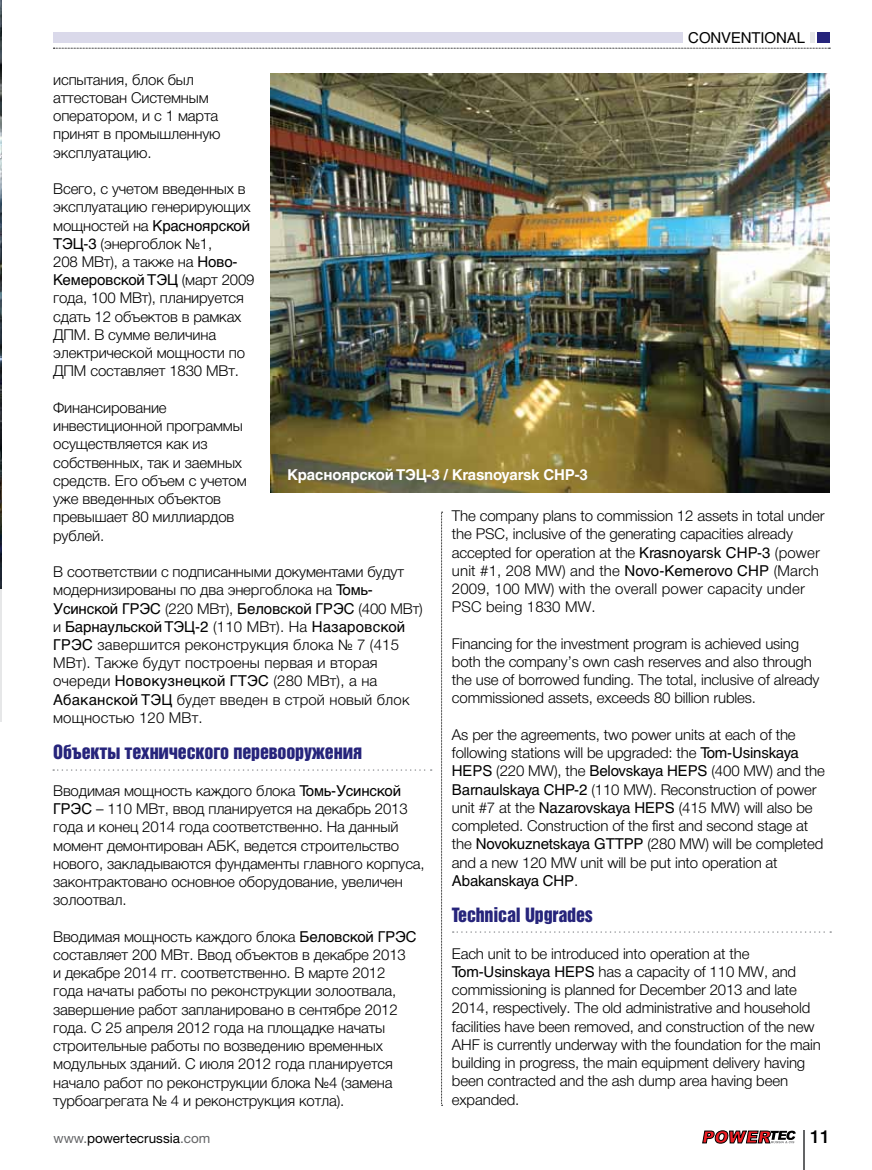
<style>
.page{position:relative;width:872px;height:1170px;background:#fff}
.page>*{position:absolute;margin:0;border:0;box-sizing:border-box;transform-origin:0 0}
.t1{font:18px "Helvetica Inserat LTCYR";letter-spacing:-.01em;color:#26247b}
.t2{font:500 18px "Helvetica Neue";color:#000}
.t3{font:300 15px/18.3px "Helvetica Neue LTCYR";letter-spacing:-.01em;color:#000}
.t4{font:300 15px/18.1px "Helvetica Neue LTCYR";letter-spacing:.01em;color:#000}
.t5{font:15px/18.1px "Helvetica Cyr Upright";letter-spacing:-.01em;color:#000}
.t6{font:700 15px "Helvetica Cyr";letter-spacing:-.01em;color:#fff}
.t7{font:13.5px "Helvetica Neue";color:#000}
.s1{font-family:"Helvetica Neue LTCYR";font-weight:300}
.s2{font-family:"Helvetica Cyr Upright";font-weight:400}
.s3{color:#636466}
</style>
<div class="page">
<img style="left:0;top:0;width:2px;height:589px">
<hr style="left:802px;top:1130px;width:2px;height:39px;background:#636466">
<svg style="left:441px;top:512px;width:1px;height:593px"></svg>
<svg style="left:53px;top:48px;width:777px;height:1px"></svg>
<div style="left:53px;top:32px;width:630px;height:11px;background:#dad9ea"></div>
<hr style="left:810px;top:32px;width:4px;height:11px;background:#e6e7e8">
<div style="left:817px;top:32px;width:12px;height:11px;background:#26247b"></div>
<svg style="left:702px;top:1130px;width:93px;height:13px"></svg>
<img style="left:271px;top:73px;width:558px;height:419px">
<svg style="left:53px;top:769px;width:379px;height:1px"></svg>
<svg style="left:453px;top:931px;width:378px;height:1px"></svg>
<hr style="left:0;top:589px;width:2px;height:132px;background:#e6e7e8">
<p class="t5" style="left:688px;top:28px;width:118px">CONVENTIONAL</p>
<p class="t3" style="left:53px;top:70px;width:169px">испытания, блок был аттестован Системным оператором, и с 1 марта принят в промышленную эксплуатацию.</p>
<p class="t3" style="left:53px;top:180px;width:199px">Всего, с учетом введенных в эксплуатацию генерирующих</p>
<p class="t5" style="left:53px;top:216px;width:198px"><span class="s1">мощностей на</span> Красноярской</p>
<p class="t3" style="left:53px;top:234px;width:186px"><span class="s2">ТЭЦ-3</span> (энергоблок №1,<br>208 МВт), а также на <span class="s2">Ново-</span></p>
<p class="t5" style="left:53px;top:271px;width:203px">Кемеровской ТЭЦ <span class="s1">(март 2009</span></p>
<p class="t3" style="left:53px;top:289px;width:193px">года, 100 МВт), планируется сдать 12 объектов в рамках<br>ДПМ. В сумме величина электрической мощности по<br>ДПМ составляет 1830 МВт.</p>
<p class="t3" style="left:53px;top:398px;width:195px">Финансирование инвестиционной программы осуществляется как из собственных, так и заемных средств. Его объем с учетом уже введенных объектов превышает 80 миллиардов рублей.</p>
<p class="t3" style="left:53px;top:562px;width:352px">В соответствии с подписанными документами будут модернизированы по два энергоблока на <span class="s2">Томь-</span></p>
<p class="t5" style="left:53px;top:599px;width:371px">Усинской ГРЭС <span class="s1">(220 МВт),</span> Беловской ГРЭС <span class="s1">(400 МВт) и</span> Барнаульской ТЭЦ-2 <span class="s1">(110 МВт). На</span> Назаровской</p>
<p class="t4" style="left:53px;top:635px;width:358px"><span class="s2">ГРЭС</span> завершится реконструкция блока № 7 (415<br>МВт). Также будут построены первая и вторая очереди <span class="s2">Новокузнецкой ГТЭС</span> (280 МВт), а на <span class="s2">Абаканской ТЭЦ</span> будет введен в строй новый блок мощностью 120 МВт.</p>
<p class="t1" style="left:53px;top:741px;width:310px">Объекты технического перевооружения</p>
<p class="t3" style="left:53px;top:781px;width:373px">Вводимая мощность каждого блока <span class="s2">Томь-Усинской ГРЭС</span> – 110 МВт, ввод планируется на декабрь 2013 года и конец 2014 года соответственно. На данный момент демонтирован АБК, ведется строительство нового, закладываются фундаменты главного корпуса, законтрактовано основное оборудование, увеличен золоотвал.</p>
<p class="t3" style="left:53px;top:927px;width:365px">Вводимая мощность каждого блока <span class="s2">Беловской ГРЭС </span>составляет 200 МВт. Ввод объектов в декабре 2013 и декабре 2014 гг. соответственно. В марте 2012 года начаты работы по реконструкции золоотвала, завершение работ запланировано в сентябре 2012 года. С 25 апреля 2012 года на площадке начаты строительные работы по возведению временных модульных зданий. С июля 2012 года планируется начало работ по реконструкции блока №4 (замена турбоагрегата № 4 и реконструкция котла).</p>
<p class="t6" style="left:287px;top:466px;width:302px">Красноярской ТЭЦ-3 / Krasnoyarsk CHP-3</p>
<p class="t3" style="left:452px;top:506px;width:374px">The company plans to commission 12 assets in total under the PSC, inclusive of the generating capacities already accepted for operation at the <span class="s2">Krasnoyarsk CHP-3</span> (power unit #1, 208 MW) and the <span class="s2">Novo-Kemerovo CHP</span> (March 2009, 100 MW) with the overall power capacity under PSC being 1830 MW.</p>
<p class="t3" style="left:452px;top:634px;width:369px">Financing for the investment program is achieved using both the company’s own cash reserves and also through the use of borrowed funding. The total, inclusive of already commissioned assets, exceeds 80 billion rubles.</p>
<p class="t3" style="left:452px;top:725px;width:374px">As per the agreements, two power units at each of the following stations will be upgraded: the <span class="s2">Tom-Usinskaya HEPS</span> (220 MW), the <span class="s2">Belovskaya HEPS</span> (400 MW) and the <span class="s2">Barnaulskaya CHP-2</span> (110 MW). Reconstruction of power unit #7 at the <span class="s2">Nazarovskaya HEPS</span> (415 MW) will also be completed. Construction of the first and second stage at the <span class="s2">Novokuznetskaya GTTPP</span> (280 MW) will be completed and a new 120 MW unit will be put into operation at</p>
<p class="t5" style="left:452px;top:871px;width:128px">Abakanskaya CHP<span class="s1">.</span></p>
<p class="t1" style="left:452px;top:904px;width:142px">Technical Upgrades</p>
<p class="t3" style="left:452px;top:944px;width:370px">Each unit to be introduced into operation at the <span class="s2">Tom-Usinskaya HEPS</span> has a capacity of 110 MW, and commissioning is planned for December 2013 and late 2014, respectively. The old administrative and household facilities have been removed, and construction of the new AHF is currently underway with the foundation for the main building in progress, the main equipment delivery having been contracted and the ash dump area having been expanded.</p>
<p class="t7" style="left:53px;top:1130px;width:158px"><span class="s3">www.</span>powertecrussia<span class="s3">.com</span></p>
<p class="t2" style="left:810px;top:1126px;width:22px">11</p>
</div>
